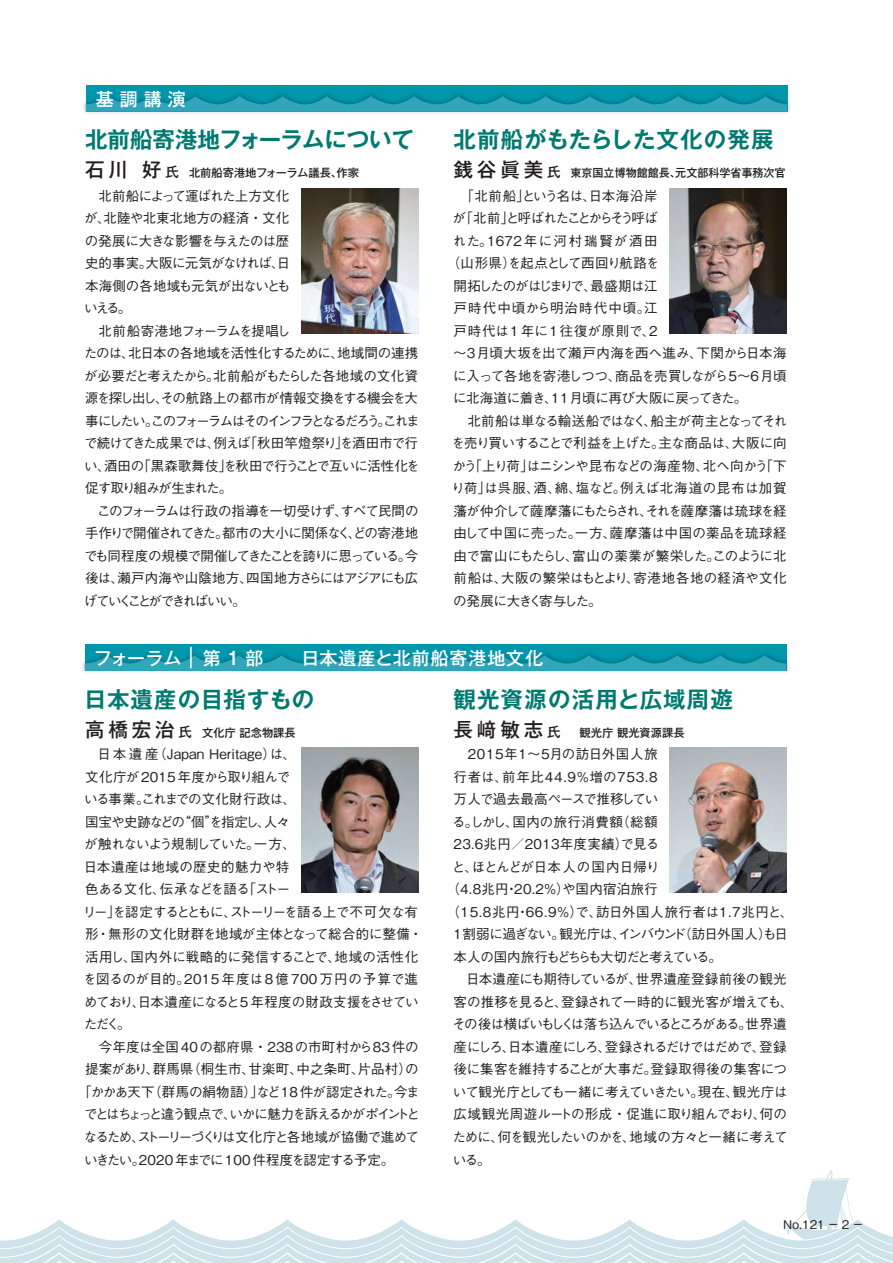
<style>
.page{position:relative;width:893px;height:1263px;background:#fff}
.page>*{position:absolute;margin:0;border:0;box-sizing:border-box;transform-origin:0 0}
.t1{font:700 22.5px "Gothic MB101 Pro De";letter-spacing:.05em;color:#007a71}
.t2{font:700 22.5px "Gothic MB101 Pro De";letter-spacing:-.01em;color:#007a71}
.t3{font:700 22.5px "Gothic MB101 Pro De";letter-spacing:.015em;color:#007a71}
.t4{font:500 18px "Gothic MB101 Pro";letter-spacing:.05em;color:#fff}
.t5{font:500 13.5px/22.5px "Gothic BBB Pro";letter-spacing:-.07em;color:#231f20}
.t6{font:500 13.5px "Gothic BBB Pro";letter-spacing:-.035em;color:#231f20}
.t7{font:500 13.5px "Gothic BBB Pro";letter-spacing:.01em;color:#231f20}
.t8{font:500 13.5px "Gothic BBB Pro";letter-spacing:-.055em;color:#231f20}
.t9{font:500 13.5px "Gothic BBB Pro";letter-spacing:.02em;color:#231f20}
.t10{font:500 13.5px "Gothic BBB Pro";letter-spacing:-.105em;color:#231f20}
.t11{font:500 13.5px "Gothic BBB Pro";letter-spacing:-.065em;color:#231f20}
.t12{font:500 13.5px "Gothic BBB Pro";letter-spacing:-.01em;color:#231f20}
.t13{font:500 13.5px "Gothic BBB Pro";letter-spacing:-.06em;color:#231f20}
.t14{font:500 13.5px "Gothic BBB Pro";color:#231f20}
.t15{font:500 13.5px "Gothic BBB Pro";letter-spacing:.045em;color:#231f20}
.t16{font:500 13.5px "Gothic BBB Pro";letter-spacing:-.145em;color:#231f20}
.t17{font:500 13.5px "Gothic BBB Pro";letter-spacing:-.015em;color:#231f20}
.t18{font:500 13.5px "Gothic BBB Pro";letter-spacing:.015em;color:#231f20}
.t19{font:500 13.5px "Gothic BBB Pro";letter-spacing:-.095em;color:#231f20}
.t20{font:500 13.5px "Gothic BBB Pro";letter-spacing:.025em;color:#231f20}
.t21{font:500 13.5px "Gothic BBB Pro";letter-spacing:.03em;color:#231f20}
.t22{font:500 13.5px "Gothic BBB Pro";letter-spacing:.005em;color:#231f20}
.t23{font:500 13.5px "Gothic BBB Pro";letter-spacing:.055em;color:#231f20}
.t24{font:500 13.5px "Gothic BBB Pro";letter-spacing:-.075em;color:#231f20}
.t25{font:500 13.5px "Gothic BBB Pro";letter-spacing:.035em;color:#231f20}
.t26{font:500 13.5px "Gothic BBB Pro";letter-spacing:.095em;color:#231f20}
.t27{font:500 13.5px "Gothic BBB Pro";letter-spacing:.06em;color:#231f20}
.t28{font:500 13.5px "Gothic BBB Pro";letter-spacing:.08em;color:#231f20}
.t29{font:500 12px "Gothic BBB Pro";color:#231f20}
.t30{font:500 11.25px "Gothic MB101 Pro";color:#231f20}
.s1{font-size:19.5px}
.s2{font-size:13.5px}
</style>
<div class="page">
<div style="left:86px;top:85px;width:701px;height:27px;background:#0097ad"></div>
<img style="left:83px;top:88px;width:708px;height:26px">
<svg style="left:86px;top:96px;width:701px;height:16px"></svg>
<div style="left:85px;top:644px;width:701px;height:27px;background:#0097ad"></div>
<img style="left:82px;top:647px;width:708px;height:26px">
<svg style="left:85px;top:655px;width:701px;height:16px"></svg>
<hr style="left:190px;top:647px;width:2px;height:21px;background:#fff">
<svg style="left:0;top:1170px;width:893px;height:93px"></svg>
<img style="left:301px;top:189px;width:117px;height:144px">
<img style="left:670px;top:189px;width:117px;height:144px">
<img style="left:301px;top:747px;width:117px;height:145px">
<img style="left:670px;top:747px;width:117px;height:145px">
<h2 class="t4" style="left:96px;top:84px;width:91px">基 調 講 演</h2>
<h1 class="t2" style="left:85px;top:121px;width:330px">北前船寄港地フォーラムについて</h1>
<p class="t30" style="left:85px;top:163px;width:275px"><span class="s1">石川 好</span><span class="s2">氏</span> 北前船寄港地フォーラム議長、作家</p>
<p class="t5" style="left:84px;top:183px;width:337px;text-indent:15px">北前船によって運ばれた上方文化<br>が、北陸や北東北地方の経済・文化<br>の発展に大きな影響を与えたのは歴<br>史的事実。大阪に元気がなければ、日<br>本海側の各地域も元気が出ないとも<br>いえる。<br>　北前船寄港地フォーラムを提唱し<br>たのは、北日本の各地域を活性化するために、地域間の連携が必要だと考えたから。北前船がもたらした各地域の文化資源を探し出し、その航路上の都市が情報交換をする機会を大事にしたい。このフォーラムはそのインフラとなるだろう。これまで続けてきた成果では、例えば「秋田竿燈祭り」を酒田市で行い、酒田の「黒森歌舞伎」を秋田で行うことで互いに活性化を促す取り組みが生まれた。<br>　このフォーラムは行政の指導を一切受けず、すべて民間の手作りで開催されてきた。都市の大小に関係なく、どの寄港地でも同程度の規模で開催してきたことを誇りに思っている。今後は、瀬戸内海や山陰地方、四国地方さらにはアジアにも広げていくことができればいい。</p>
<h1 class="t1" style="left:454px;top:121px;width:322px">北前船がもたらした文化の発展</h1>
<p class="t30" style="left:454px;top:163px;width:333px"><span class="s1">銭谷眞美</span><span class="s2">氏</span> 東京国立博物館館長、元文部科学省事務次官</p>
<p class="t18" style="left:454px;top:185px;width:206px">　「北前船」という名は、日本海沿岸</p>
<p class="t16" style="left:453px;top:207px;width:207px">が「北前」と呼ばれたことからそう呼ば</p>
<p class="t26" style="left:453px;top:230px;width:207px">れた。1672年に河村瑞賢が酒田</p>
<p class="t5" style="left:447px;top:250px;width:214px">（山形県）を起点として西回り航路を</p>
<p class="t5" style="left:454px;top:273px;width:206px">開拓したのがはじまりで、最盛期は江</p>
<p class="t28" style="left:454px;top:297px;width:206px">戸時代中頃から明治時代中頃。江</p>
<p class="t27" style="left:454px;top:320px;width:206px">戸時代は1年に1往復が原則で、2</p>
<p class="t17" style="left:453px;top:342px;width:335px">～3月頃大坂を出て瀬戸内海を西へ進み、下関から日本海</p>
<p class="t11" style="left:453px;top:365px;width:335px">に入って各地を寄港しつつ、商品を売買しながら5～6月頃</p>
<p class="t6" style="left:453px;top:387px;width:296px">に北海道に着き、11月頃に再び大阪に戻ってきた。</p>
<p class="t8" style="left:454px;top:410px;width:335px">　北前船は単なる輸送船ではなく、船主が荷主となってそれ</p>
<p class="t6" style="left:452px;top:432px;width:337px">を売り買いすることで利益を上げた。主な商品は、大阪に向</p>
<p class="t8" style="left:452px;top:455px;width:336px">かう「上り荷」はニシンや昆布などの海産物、北へ向かう「下</p>
<p class="t20" style="left:452px;top:477px;width:337px">り荷」は呉服、酒、綿、塩など。例えば北海道の昆布は加賀</p>
<p class="t13" style="left:454px;top:500px;width:335px">藩が仲介して薩摩藩にもたらされ、それを薩摩藩は琉球を経</p>
<p class="t22" style="left:453px;top:522px;width:335px">由して中国に売った。一方、薩摩藩は中国の薬品を琉球経</p>
<p class="t6" style="left:453px;top:545px;width:335px">由で富山にもたらし、富山の薬業が繁栄した。このように北</p>
<p class="t9" style="left:454px;top:567px;width:335px">前船は、大阪の繁栄はもとより、寄港地各地の経済や文化</p>
<p class="t11" style="left:453px;top:590px;width:150px">の発展に大きく寄与した。</p>
<h2 class="t4" style="left:94px;top:643px;width:451px">フォーラム 第 1 部　　日本遺産と北前船寄港地文化</h2>
<h1 class="t3" style="left:84px;top:681px;width:232px">日本遺産の目指すもの</h1>
<p class="t30" style="left:85px;top:723px;width:212px"><span class="s1">高橋宏治</span><span class="s2">氏</span> 文化庁 記念物課長</p>
<p class="t7" style="left:85px;top:743px;width:212px">　日本遺産（Japan Heritage）は、</p>
<p class="t17" style="left:85px;top:766px;width:207px">文化庁が2015年度から取り組んで</p>
<p class="t6" style="left:84px;top:788px;width:213px">いる事業。これまでの文化財行政は、</p>
<p class="t8" style="left:85px;top:811px;width:207px">国宝や史跡などの“個”を指定し、人々</p>
<p class="t24" style="left:84px;top:833px;width:213px">が触れないよう規制していた。一方、</p>
<p class="t18" style="left:84px;top:856px;width:207px">日本遺産は地域の歴史的魅力や特</p>
<p class="t6" style="left:85px;top:878px;width:207px">色ある文化、伝承などを語る「ストー</p>
<p class="t8" style="left:83px;top:901px;width:337px">リー」を認定するとともに、ストーリーを語る上で不可欠な有</p>
<p class="t14" style="left:85px;top:923px;width:339px">形・無形の文化財群を地域が主体となって総合的に整備・</p>
<p class="t9" style="left:85px;top:946px;width:335px">活用し、国内外に戦略的に発信することで、地域の活性化</p>
<p class="t21" style="left:83px;top:968px;width:337px">を図るのが目的。2015年度は8億700万円の予算で進</p>
<p class="t6" style="left:84px;top:991px;width:336px">めており、日本遺産になると5 年程度の財政支援をさせてい</p>
<p class="t6" style="left:84px;top:1013px;width:48px">ただく。</p>
<p class="t7" style="left:85px;top:1036px;width:335px">　今年度は全国40の都府県・238の市町村から83件の</p>
<p class="t7" style="left:85px;top:1058px;width:335px">提案があり、群馬県（桐生市、甘楽町、中之条町、片品村）の</p>
<p class="t12" style="left:78px;top:1081px;width:343px">「かかあ天下（群馬の絹物語）」など18 件が認定された。今ま</p>
<p class="t16" style="left:84px;top:1103px;width:337px">でとはちょっと違う観点で、いかに魅力を訴えるかがポイントと</p>
<p class="t10" style="left:84px;top:1126px;width:337px">なるため、ストーリーづくりは文化庁と各地域が協働で進めて</p>
<p class="t7" style="left:84px;top:1148px;width:312px">いきたい。2020年までに100件程度を認定する予定。</p>
<h1 class="t1" style="left:454px;top:681px;width:281px">観光資源の活用と広域周遊</h1>
<p class="t30" style="left:454px;top:723px;width:232px"><span class="s1">長﨑敏志</span><span class="s2">氏　</span>観光庁 観光資源課長</p>
<p class="t15" style="left:454px;top:743px;width:206px">　2015年1～5月の訪日外国人旅</p>
<p class="t23" style="left:454px;top:766px;width:206px">行者は、前年比44.9％増の753.8</p>
<p class="t8" style="left:454px;top:788px;width:206px">万人で過去最高ペースで推移してい</p>
<p class="t25" style="left:452px;top:811px;width:207px">る。しかし、国内の旅行消費額（総額</p>
<p class="t9" style="left:454px;top:833px;width:207px">23.6兆円／2013年度実績）で見る</p>
<p class="t7" style="left:452px;top:856px;width:210px">と、ほとんどが日本人の国内日帰り</p>
<p class="t9" style="left:446px;top:878px;width:213px">（4.8兆円・20.2％）や国内宿泊旅行</p>
<p class="t15" style="left:446px;top:901px;width:348px">（15.8兆円・66.9％）で、訪日外国人旅行者は1.7兆円と、</p>
<p class="t11" style="left:454px;top:923px;width:336px">1割弱に過ぎない。観光庁は、インバウンド（訪日外国人）も日</p>
<p class="t10" style="left:454px;top:946px;width:270px">本人の国内旅行もどちらも大切だと考えている。</p>
<p class="t7" style="left:466px;top:968px;width:322px">日本遺産にも期待しているが、世界遺産登録前後の観光</p>
<p class="t6" style="left:454px;top:991px;width:341px">客の推移を見ると、登録されて一時的に観光客が増えても、</p>
<p class="t10" style="left:452px;top:1013px;width:336px">その後は横ばいもしくは落ち込んでいるところがある。世界遺</p>
<p class="t19" style="left:454px;top:1036px;width:335px">産にしろ、日本遺産にしろ、登録されるだけではだめで、登録</p>
<p class="t12" style="left:454px;top:1058px;width:335px">後に集客を維持することが大事だ。登録取得後の集客につ</p>
<p class="t8" style="left:453px;top:1081px;width:336px">いて観光庁としても一緒に考えていきたい。現在、観光庁は</p>
<p class="t14" style="left:454px;top:1103px;width:335px">広域観光周遊ルートの形成・促進に取り組んでおり、何の</p>
<p class="t13" style="left:452px;top:1126px;width:337px">ために、何を観光したいのかを、地域の方々と一緒に考えて</p>
<p class="t6" style="left:453px;top:1148px;width:39px">いる。</p>
<p class="t29" style="left:783px;top:1215px;width:81px">No.121 一 2 一</p>
</div>
